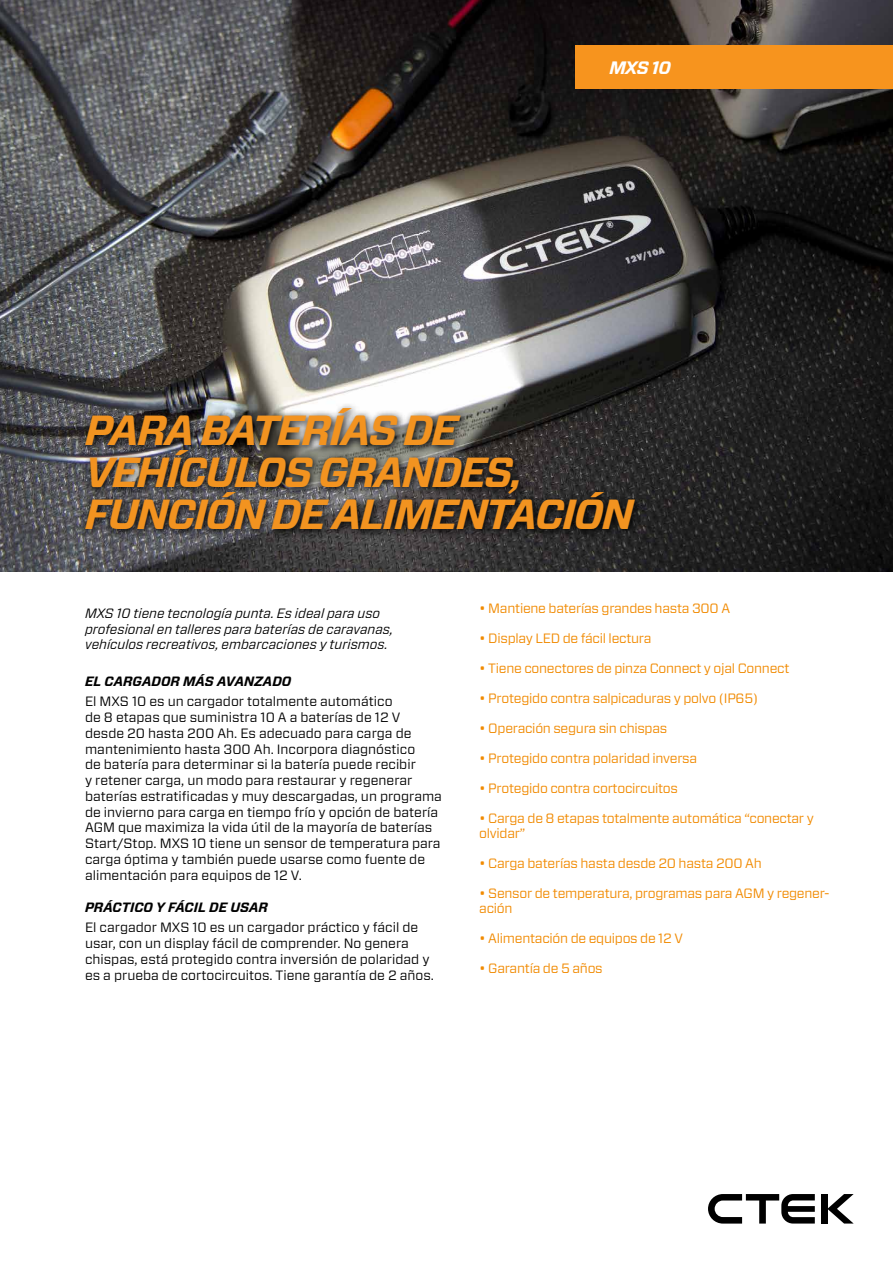
<style>
.page{position:relative;width:893px;height:1263px;background:#fff}
.page>*{position:absolute;margin:0;border:0;box-sizing:border-box;transform-origin:0 0}
.t1{font:italic 700 42px/42px "Forza";letter-spacing:-.04em;color:#f29320}
.t2{font:italic 700 18px "Forza";color:#fff}
.t3{font:13.5px/15.8px "Forza";color:#000}
.t4{font:13.5px/15px "Forza";letter-spacing:-.02em;color:#f18a00}
.t5{font:italic 13.5px/15.8px "Forza";color:#000}
.t6{font:italic 700 13.5px "Forza";color:#000}
</style>
<div class="page">
<img style="left:0;top:0;width:893px;height:572px">
<div style="left:575px;top:45px;width:318px;height:44px;background:#f7941e"></div>
<div style="left:821px;top:1194px;width:6px;height:29px;background:#000"></div>
<svg style="left:827px;top:1194px;width:27px;height:29px"></svg>
<svg style="left:708px;top:1194px;width:107px;height:29px"></svg>
<svg style="left:79px;top:402px;width:565px;height:137px"></svg>
<h2 class="t2" style="left:609px;top:56px;width:63px">MXS 10</h2>
<h1 class="t1" style="left:85px;top:410px;width:550px">PARA BATERÍAS DE<br>VEHÍCULOS GRANDES,<br>FUNCIÓN DE ALIMENTACIÓN</h1>
<p class="t5" style="left:85px;top:605px;width:309px">MXS 10 tiene tecnología punta. Es ideal para uso profesional en talleres para baterías de caravanas, vehículos recreativos, embarcaciones y turismos.</p>
<p class="t6" style="left:85px;top:672px;width:208px">EL CARGADOR MÁS AVANZADO</p>
<p class="t3" style="left:85px;top:693px;width:358px">El MXS 10 es un cargador totalmente automático<br>de 8 etapas que suministra 10 A a baterías de 12 V desde 20 hasta 200 Ah. Es adecuado para carga de mantenimiento hasta 300 Ah. Incorpora diagnóstico<br>de batería para determinar si la batería puede recibir<br>y retener carga, un modo para restaurar y regenerar baterías estratificadas y muy descargadas, un programa de invierno para carga en tiempo frío y opción de batería AGM que maximiza la vida útil de la mayoría de baterías Start/Stop. MXS 10 tiene un sensor de temperatura para carga óptima y también puede usarse como fuente de alimentación para equipos de 12 V.</p>
<p class="t6" style="left:85px;top:898px;width:185px">PRÁCTICO Y FÁCIL DE USAR</p>
<p class="t3" style="left:85px;top:920px;width:350px">El cargador MXS 10 es un cargador práctico y fácil de usar, con un display fácil de comprender. No genera chispas, está protegido contra inversión de polaridad y es a prueba de cortocircuitos. Tiene garantía de 2 años.</p>
<p class="t4" style="left:479px;top:601px;width:252px">• Mantiene baterías grandes hasta 300 A</p>
<p class="t4" style="left:479px;top:631px;width:174px">• Display LED de fácil lectura</p>
<p class="t4" style="left:479px;top:661px;width:312px">• Tiene conectores de pinza Connect y ojal Connect</p>
<p class="t4" style="left:479px;top:691px;width:280px">• Protegido contra salpicaduras y polvo (IP65)</p>
<p class="t4" style="left:479px;top:721px;width:190px">• Operación segura sin chispas</p>
<p class="t4" style="left:479px;top:751px;width:219px">• Protegido contra polaridad inversa</p>
<p class="t4" style="left:479px;top:781px;width:200px">• Protegido contra cortocircuitos</p>
<p class="t4" style="left:479px;top:811px;width:336px">• Carga de 8 etapas totalmente automática “conectar y olvidar”</p>
<p class="t4" style="left:479px;top:856px;width:284px">• Carga baterías hasta desde 20 hasta 200 Ah</p>
<p class="t4" style="left:479px;top:886px;width:352px">• Sensor de temperatura, programas para AGM y regener&shy;ación</p>
<p class="t4" style="left:479px;top:931px;width:205px">• Alimentación de equipos de 12 V</p>
<p class="t4" style="left:479px;top:961px;width:125px">• Garantía de 5 años</p>
</div>
